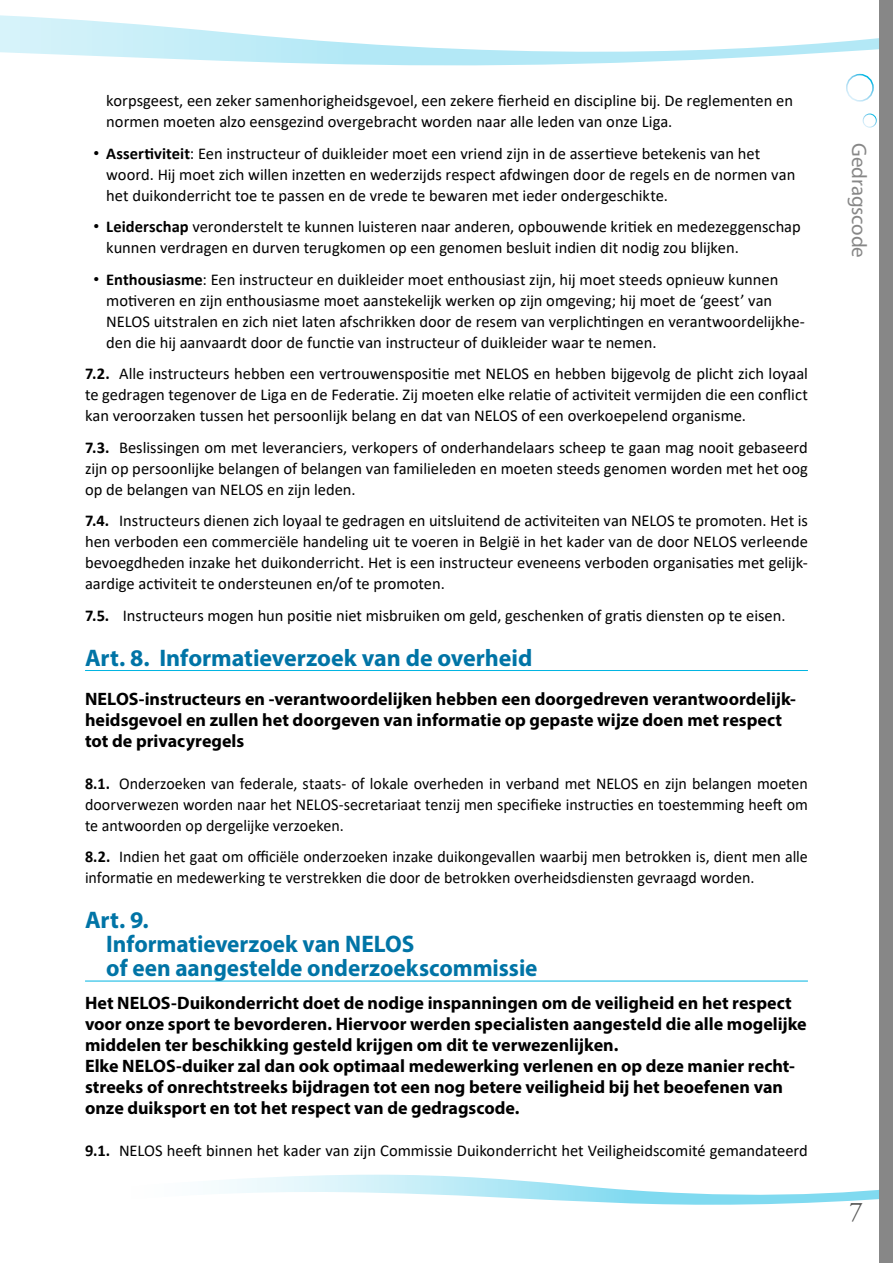
<style>
.page{position:relative;width:893px;height:1263px;background:#fff}
.page>*{position:absolute;margin:0;border:0;box-sizing:border-box;transform-origin:0 0}
.t1{font:27px "Adobe Garamond Pro";color:#575756}
.t2{font:700 24px/24px "Myriad Pro";letter-spacing:-.005em;color:#0074a6}
.t3{font:21px "Myriad Pro";letter-spacing:-.005em;color:#878787}
.t4{font:700 18px/21px "Myriad Pro";color:#000}
.t5{font:16.5px/21px "Calibri";letter-spacing:-.005em;color:#000}
.s1{font-family:"Arial"}
.s2{font-weight:700}
</style>
<div class="page">
<svg style="left:0;top:15px;width:879px;height:79px"></svg>
<div style="left:846px;top:74px;width:28px;height:28px;border:2px solid #fff;border-radius:50%"></div>
<div style="left:863px;top:114px;width:14px;height:14px;border:1px solid #fff;border-radius:50%"></div>
<svg style="left:219px;top:1174px;width:660px;height:31px"></svg>
<div style="left:879px;top:0;width:14px;height:1263px;background:#878787"></div>
<hr style="left:85px;top:670px;width:723px;height:1px;background:#00b5e2">
<hr style="left:85px;top:981px;width:723px;height:1px;background:#00b5e2">
<p class="t5" style="left:106px;top:90px;width:688px">korpsgeest, een zeker samenhorigheidsgevoel, een zekere fierheid en discipline bij. De reglementen en normen moeten alzo eensgezind overgebracht worden naar alle leden van onze Liga.</p>
<p class="t5" style="left:106px;top:142px;width:690px;text-indent:-13px"><span class="s1">•</span> <span class="s2">Assertiviteit</span>: Een instructeur of duikleider moet een vriend zijn in de assertieve betekenis van het woord. Hij moet zich willen inzetten en wederzijds respect afdwingen door de regels en de normen van het duikonderricht toe te passen en de vrede te bewaren met ieder ondergeschikte.</p>
<p class="t5" style="left:106px;top:216px;width:696px;text-indent:-13px"><span class="s1">•</span> <span class="s2">Leiderschap</span> veronderstelt te kunnen luisteren naar anderen, opbouwende kritiek en medezeggenschap kunnen verdragen en durven terugkomen op een genomen besluit indien dit nodig zou blijken.</p>
<p class="t5" style="left:106px;top:268px;width:700px;text-indent:-13px"><span class="s1">•</span> <span class="s2">Enthousiasme</span>: Een instructeur en duikleider moet enthousiast zijn, hij moet steeds opnieuw kunnen motiveren en zijn enthousiasme moet aanstekelijk werken op zijn omgeving; hij moet de ‘geest’ van NELOS uitstralen en zich niet laten afschrikken door de resem van verplichtingen en verantwoordelijkhe&shy;den die hij aanvaardt door de functie van instructeur of duikleider waar te nemen.</p>
<p class="t5" style="left:85px;top:363px;width:724px;text-align:justify"><span class="s2">7.2.</span> Alle instructeurs hebben een vertrouwenspositie met NELOS en hebben bijgevolg de plicht zich loyaal te gedragen tegenover de Liga en de Federatie. Zij moeten elke relatie of activiteit vermijden die een conflict kan veroorzaken tussen het persoonlijk belang en dat van NELOS of een overkoepelend organisme.</p>
<p class="t5" style="left:85px;top:436px;width:724px;text-align:justify"><span class="s2">7.3.</span> Beslissingen om met leveranciers, verkopers of onderhandelaars scheep te gaan mag nooit gebaseerd zijn op persoonlijke belangen of belangen van familieleden en moeten steeds genomen worden met het oog op de belangen van NELOS en zijn leden.</p>
<p class="t5" style="left:85px;top:510px;width:724px;text-align:justify"><span class="s2">7.4.</span> Instructeurs dienen zich loyaal te gedragen en uitsluitend de activiteiten van NELOS te promoten. Het is hen verboden een commerciële handeling uit te voeren in België in het kader van de door NELOS verleende bevoegdheden inzake het duikonderricht. Het is een instructeur eveneens verboden organisaties met gelijk&shy;aardige activiteit te ondersteunen en/of te promoten.</p>
<p class="t5" style="left:85px;top:604px;width:702px"><span class="s2">7.5.</span> Instructeurs mogen hun positie niet misbruiken om geld, geschenken of gratis diensten op te eisen.</p>
<h2 class="t2" style="left:85px;top:645px;width:449px">Art. 8. Informatieverzoek van de overheid</h2>
<p class="t4" style="left:85px;top:687px;width:712px">NELOS-instructeurs en -verantwoordelijken hebben een doorgedreven verantwoordelijk&shy;heidsgevoel en zullen het doorgeven van informatie op gepaste wijze doen met respect tot de privacyregels</p>
<p class="t5" style="left:85px;top:772px;width:724px;text-align:justify"><span class="s2">8.1.</span> Onderzoeken van federale, staats- of lokale overheden in verband met NELOS en zijn belangen moeten doorverwezen worden naar het NELOS-secretariaat tenzij men specifieke instructies en toestemming heeft om te antwoorden op dergelijke verzoeken.</p>
<p class="t5" style="left:85px;top:846px;width:724px"><span class="s2">8.2.</span> Indien het gaat om officiële onderzoeken inzake duikongevallen waarbij men betrokken is, dient men alle informatie en medewerking te verstrekken die door de betrokken overheidsdiensten gevraagd worden.</p>
<h2 class="t2" style="left:106px;top:907px;width:433px;text-indent:-21px">Art. 9.<br>Informatieverzoek van NELOS<br>of een aangestelde onderzoekscommissie</h2>
<p class="t4" style="left:85px;top:992px;width:723px">Het NELOS-Duikonderricht doet de nodige inspanningen om de veiligheid en het respect voor onze sport te bevorderen. Hiervoor werden specialisten aangesteld die alle mogelijke middelen ter beschikking gesteld krijgen om dit te verwezenlijken.<br>Elke NELOS-duiker zal dan ook optimaal medewerking verlenen en op deze manier recht&shy;streeks of onrechtstreeks bijdragen tot een nog betere veiligheid bij het beoefenen van onze duiksport en tot het respect van de gedragscode.</p>
<p class="t5" style="left:85px;top:1140px;width:724px"><span class="s2">9.1.</span> NELOS heeft binnen het kader van zijn Commissie Duikonderricht het Veiligheidscomité gemandateerd</p>
<p class="t3" style="left:872px;top:143px;width:116px;rotate:90deg">Gedragscode</p>
<h1 class="t1" style="left:849px;top:1196px;width:15px">7</h1>
</div>
